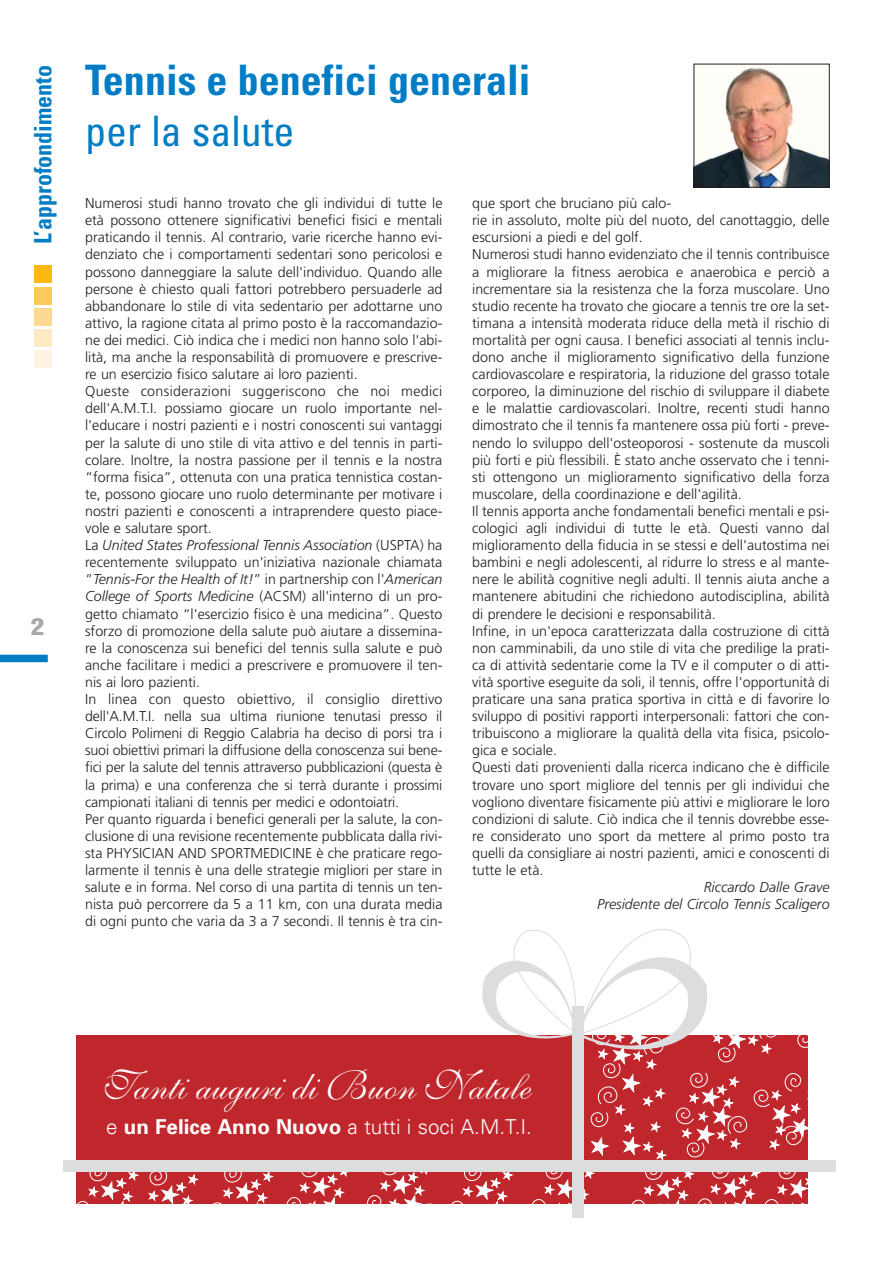
<style>
.page{position:relative;width:893px;height:1263px;background:#fff}
.page>*{position:absolute;margin:0;border:0;box-sizing:border-box;transform-origin:0 0}
.t1{font:700 condensed 42px "Univers";color:#007dc5}
.t2{font:condensed 42px "Univers";color:#007dc5}
.t3{font:41.55px "Shelley Volante Script";color:#fff}
.t4{font:700 condensed 24px "Univers";color:#007dc5}
.t5{font:900 condensed 22.5px "Helvetica";color:#a7a9ac;scale:1.2 1}
.t6{font:300 20.55px "Univers";color:#fff}
.t7{font:300 14.25px/17.1px "Frutiger";color:#231f20}
.t8{font:italic 300 14.25px/17.1px "Frutiger";color:#231f20;text-align:right}
.s1{font-style:italic}
.s2{font-weight:700}
</style>
<div class="page">
<div style="left:76px;top:1036px;width:732px;height:168px;background:#c0272d"></div>
<svg style="left:365px;top:1160px;width:75px;height:44px"></svg>
<svg style="left:77px;top:1172px;width:271px;height:32px"></svg>
<div style="left:64px;top:1161px;width:772px;height:11px;background:#dcddde"></div>
<svg style="left:448px;top:929px;width:388px;height:289px"></svg>
<div style="left:35px;top:266px;width:17px;height:17px;background:#fdb813"></div>
<div style="left:35px;top:287px;width:17px;height:17px;background:#ffc85b"></div>
<div style="left:35px;top:308px;width:17px;height:17px;background:#ffd98f"></div>
<div style="left:35px;top:330px;width:17px;height:17px;background:#ffeac4"></div>
<div style="left:35px;top:351px;width:17px;height:17px;background:#fff4e3"></div>
<div style="left:0;top:655px;width:48px;height:7px;background:#007dc5"></div>
<img style="left:695px;top:66px;width:132px;height:120px">
<div style="left:693px;top:64px;width:136px;height:124px;border:1px solid #231f20"></div>
<h3 class="t4" style="left:34px;top:244px;width:180px;rotate:-90deg">L’approfondimento</h3>
<h3 class="t5" style="left:31px;top:618px;width:13px">2</h3>
<h1 class="t1" style="left:85px;top:65px;width:447px">Tennis e benefici generali</h1>
<h1 class="t2" style="left:85px;top:115px;width:211px">per la salute</h1>
<p class="t7" style="left:85px;top:196px;width:359px">Numerosi studi hanno trovato che gli individui di tutte le età possono ottenere significativi benefici fisici e mentali praticando il tennis. Al contrario, varie ricerche hanno evi&shy;denziato che i comportamenti sedentari sono pericolosi e possono danneggiare la salute dell'individuo. Quando alle persone è chiesto quali fattori potrebbero persuaderle ad abbandonare lo stile di vita sedentario per adottarne uno attivo, la ragione citata al primo posto è la raccomandazio&shy;ne dei medici. Ciò indica che i medici non hanno solo l'abi&shy;lità, ma anche la responsabilità di promuovere e prescrive&shy;re un esercizio fisico salutare ai loro pazienti.<br>Queste considerazioni suggeriscono che noi medici dell'A.M.T.I. possiamo giocare un ruolo importante nel&shy;l'educare i nostri pazienti e i nostri conoscenti sui vantaggi per la salute di uno stile di vita attivo e del tennis in parti&shy;colare. Inoltre, la nostra passione per il tennis e la nostra “forma fisica”, ottenuta con una pratica tennistica costan&shy;te, possono giocare uno ruolo determinante per motivare i nostri pazienti e conoscenti a intraprendere questo piace&shy;vole e salutare sport.<br>La <span class="s1">United States Professional Tennis Association</span> (USPTA) ha recentemente sviluppato un'iniziativa nazionale chiamata “<span class="s1">Tennis-For the Health of It!</span>” in partnership con l'<span class="s1">American College of Sports Medicine</span> (ACSM) all'interno di un pro&shy;getto chiamato “l'esercizio fisico è una medicina”. Questo sforzo di promozione della salute può aiutare a dissemina&shy;re la conoscenza sui benefici del tennis sulla salute e può anche facilitare i medici a prescrivere e promuovere il ten&shy;nis ai loro pazienti.<br>In linea con questo obiettivo, il consiglio direttivo dell'A.M.T.I. nella sua ultima riunione tenutasi presso il Circolo Polimeni di Reggio Calabria ha deciso di porsi tra i suoi obiettivi primari la diffusione della conoscenza sui bene&shy;fici per la salute del tennis attraverso pubblicazioni (questa è la prima) e una conferenza che si terrà durante i prossimi campionati italiani di tennis per medici e odontoiatri.<br>Per quanto riguarda i benefici generali per la salute, la con&shy;clusione di una revisione recentemente pubblicata dalla rivi&shy;sta PHYSICIAN AND SPORTMEDICINE è che praticare rego&shy;larmente il tennis è una delle strategie migliori per stare in salute e in forma. Nel corso di una partita di tennis un ten&shy;nista può percorrere da 5 a 11 km, con una durata media di ogni punto che varia da 3 a 7 secondi. Il tennis è tra cin-</p>
<p class="t7" style="left:472px;top:196px;width:359px">que sport che bruciano più calo-<br>rie in assoluto, molte più del nuoto, del canottaggio, delle escursioni a piedi e del golf.<br>Numerosi studi hanno evidenziato che il tennis contribuisce a migliorare la fitness aerobica e anaerobica e perciò a incrementare sia la resistenza che la forza muscolare. Uno studio recente ha trovato che giocare a tennis tre ore la set&shy;timana a intensità moderata riduce della metà il rischio di mortalità per ogni causa. I benefici associati al tennis inclu&shy;dono anche il miglioramento significativo della funzione cardiovascolare e respiratoria, la riduzione del grasso totale corporeo, la diminuzione del rischio di sviluppare il diabete e le malattie cardiovascolari. Inoltre, recenti studi hanno dimostrato che il tennis fa mantenere ossa più forti - preve&shy;nendo lo sviluppo dell'osteoporosi - sostenute da muscoli più forti e più flessibili. È stato anche osservato che i tenni&shy;sti ottengono un miglioramento significativo della forza muscolare, della coordinazione e dell'agilità.<br>Il tennis apporta anche fondamentali benefici mentali e psi&shy;cologici agli individui di tutte le età. Questi vanno dal miglioramento della fiducia in se stessi e dell'autostima nei bambini e negli adolescenti, al ridurre lo stress e al mante&shy;nere le abilità cognitive negli adulti. Il tennis aiuta anche a mantenere abitudini che richiedono autodisciplina, abilità di prendere le decisioni e responsabilità.<br>Infine, in un'epoca caratterizzata dalla costruzione di città non camminabili, da uno stile di vita che predilige la prati&shy;ca di attività sedentarie come la TV e il computer o di atti&shy;vità sportive eseguite da soli, il tennis, offre l'opportunità di praticare una sana pratica sportiva in città e di favorire lo sviluppo di positivi rapporti interpersonali: fattori che con&shy;tribuiscono a migliorare la qualità della vita fisica, psicolo&shy;gica e sociale.<br>Questi dati provenienti dalla ricerca indicano che è difficile trovare uno sport migliore del tennis per gli individui che vogliono diventare fisicamente più attivi e migliorare le loro condizioni di salute. Ciò indica che il tennis dovrebbe esse&shy;re considerato uno sport da mettere al primo posto tra quelli da consigliare ai nostri pazienti, amici e conoscenti di tutte le età.</p>
<p class="t8" style="left:597px;top:880px;width:234px">Riccardo Dalle Grave<br>Presidente del Circolo Tennis Scaligero</p>
<h2 class="t3" style="left:103px;top:1074px;width:429px">Tanti auguri di Buon Natale</h2>
<h3 class="t6" style="left:106px;top:1119px;width:427px">e <span class="s2">un Felice Anno Nuovo</span> a tutti i soci A.M.T.I.</h3>
</div>
